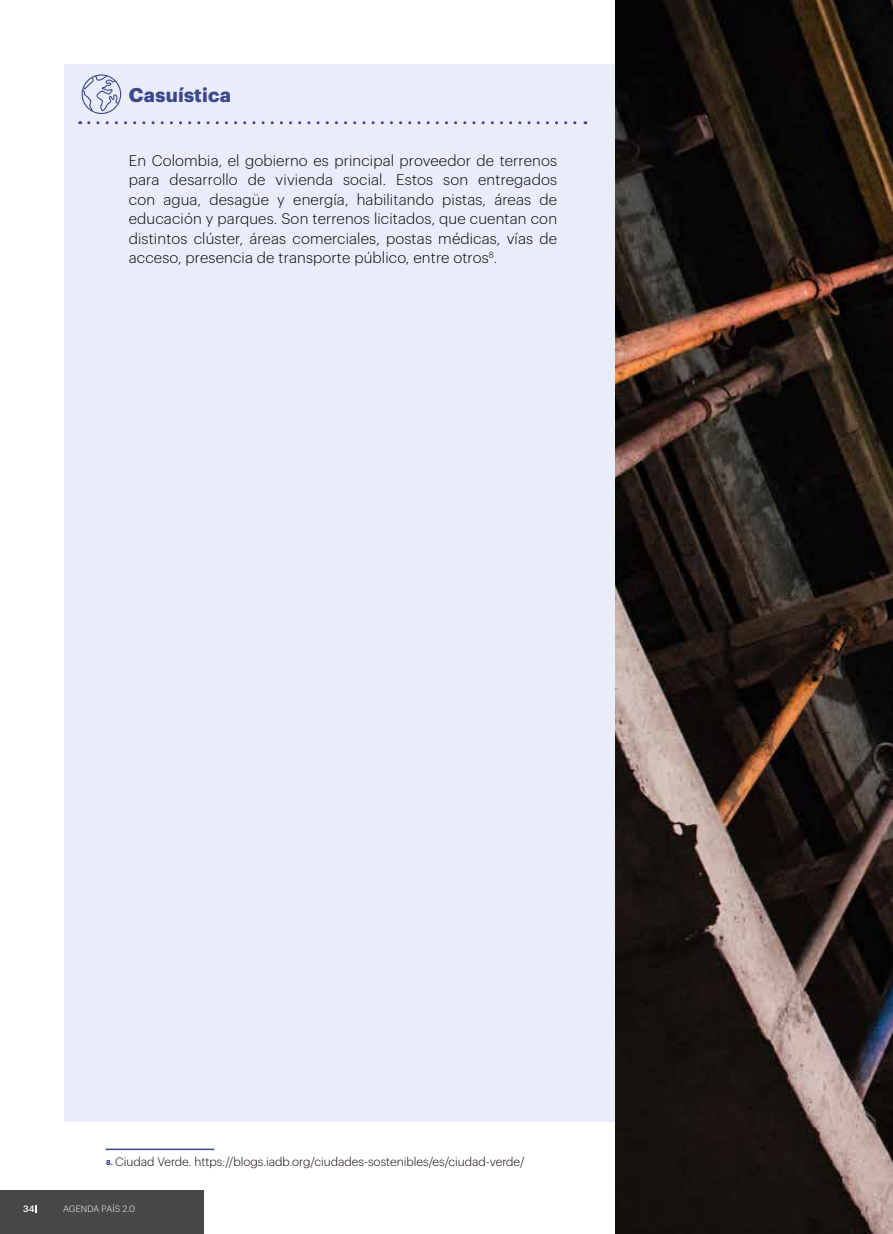
<style>
.page{position:relative;width:893px;height:1234px;background:#fff}
.page>*{position:absolute;margin:0;border:0;box-sizing:border-box;transform-origin:0 0}
.t1{font:700 19.5px "Graphik";letter-spacing:.01em;color:#3e478a}
.t2{font:300 15px/19.5px "Graphik";letter-spacing:.01em;color:#020203;text-align:justify}
.t3{font:300 12px "Graphik";color:#110505}
.t4{font:300 9px "Graphik";letter-spacing:.01em;color:#fff}
.t5{font:500 9px "Graphik";color:#fff}
.s1{font-weight:700;font-size:7.05px;color:#3f4689}
</style>
<div class="page">
<div style="left:0;top:1190px;width:204px;height:43px;background:#494848"></div>
<div style="left:64px;top:64px;width:552px;height:1056px;background:#e8edf9"></div>
<svg style="left:82px;top:74px;width:39px;height:40px"></svg>
<svg style="left:89px;top:121px;width:497px;height:3px"></svg>
<hr style="left:106px;top:1148px;width:108px;height:1px;background:#3f4689">
<img style="left:616px;top:0;width:277px;height:1233px">
<h1 class="t1" style="left:129px;top:80px;width:104px">Casuística</h1>
<p class="t2" style="left:129px;top:149px;width:430px">En Colombia, el gobierno es principal proveedor de terrenos para desarrollo de vivienda social. Estos son entregados con agua, desagüe y energía, habilitando pistas, áreas de educación y parques. Son terrenos licitados, que cuentan con distintos clúster, áreas comerciales, postas médicas, vías de acceso, presencia de transporte público, entre otros<sup>8</sup>.</p>
<p class="t3" style="left:106px;top:1152px;width:420px"><span class="s1">8.</span> Ciudad Verde. https://blogs.iadb.org/ciudades-sostenibles/es/ciudad-verde/</p>
<p class="t5" style="left:23px;top:1201px;width:13px">34</p>
<p class="t4" style="left:63px;top:1201px;width:73px">AGENDA PAÍS 2.0</p>
</div>
